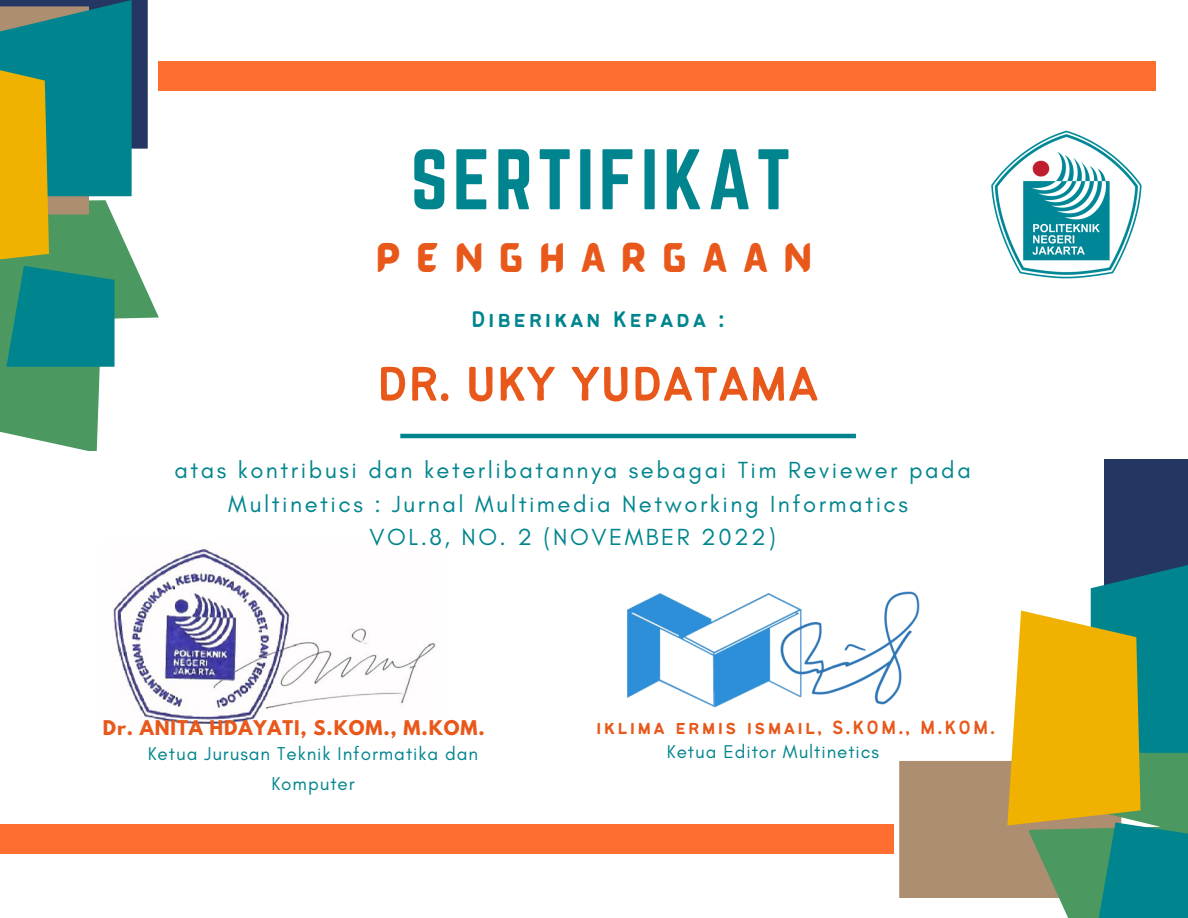
<style>
.page{position:relative;width:1188px;height:918px;background:#fff}
.page>*{position:absolute;margin:0;border:0;box-sizing:border-box;transform-origin:0 0}
.t1{font:75px "Norwester";letter-spacing:.06em;color:#00858e}
.t2{font:53.4px "Bantayog";color:#e8581a}
.t3{font:30.75px "BARABARA Regular";letter-spacing:.54em;color:#e8581a}
.t4{font:24.9px "Bantayog";letter-spacing:.105em;color:#00858e}
.t5{font:23.7px/33.2px "Glacial Indifference";letter-spacing:.105em;color:#00858e;text-align:center}
.t6{font:21px "Bantayog";letter-spacing:.105em;color:#e8581a}
.t7{font:18.9px "Glacial Indifference";letter-spacing:.05em;color:#00858e}
.t8{font:700 18px "League Spartan";letter-spacing:.05em;color:#e8581a}
</style>
<div class="page">
<hr style="left:400px;top:434px;width:456px;height:4px;background:#00858e">
<img style="left:991px;top:130px;width:151px;height:149px">
<img style="left:628px;top:593px;width:271px;height:114px">
<div style="left:158px;top:62px;width:997px;height:28px;background:#ff6e31"></div>
<div style="left:0;top:825px;width:893px;height:28px;background:#ff6e31"></div>
<svg style="left:0;top:0;width:158px;height:451px"></svg>
<svg style="left:899px;top:459px;width:289px;height:459px"></svg>
<img style="left:113px;top:548px;width:323px;height:177px">
<h1 class="t1" style="left:411px;top:134px;width:382px">SERTIFIKAT</h1>
<p class="t3" style="left:376px;top:236px;width:437px">PENGHARGAAN</p>
<p class="t4" style="left:471px;top:310px;width:255px">Diberikan Kepada :</p>
<h2 class="t2" style="left:377px;top:363px;width:444px">DR. UKY YUDATAMA</h2>
<p class="t5" style="left:174px;top:454px;width:798px">atas kontribusi dan keterlibatannya sebagai Tim Reviewer pada<br>Multinetics : Jurnal Multimedia Networking Informatics<br>VOL.8, NO. 2 (NOVEMBER 2022)</p>
<p class="t8" style="left:103px;top:719px;width:383px">Dr. ANITA HDAYATI, S.KOM., M.KOM.</p>
<p class="t6" style="left:596px;top:719px;width:400px">iklima ermis ismail, S.KOM., M.KOM.</p>
<p class="t7" style="left:148px;top:742px;width:332px">Ketua Jurusan Teknik Informatika dan</p>
<p class="t7" style="left:667px;top:741px;width:214px">Ketua Editor Multinetics</p>
<p class="t7" style="left:271px;top:772px;width:85px">Komputer</p>
</div>
